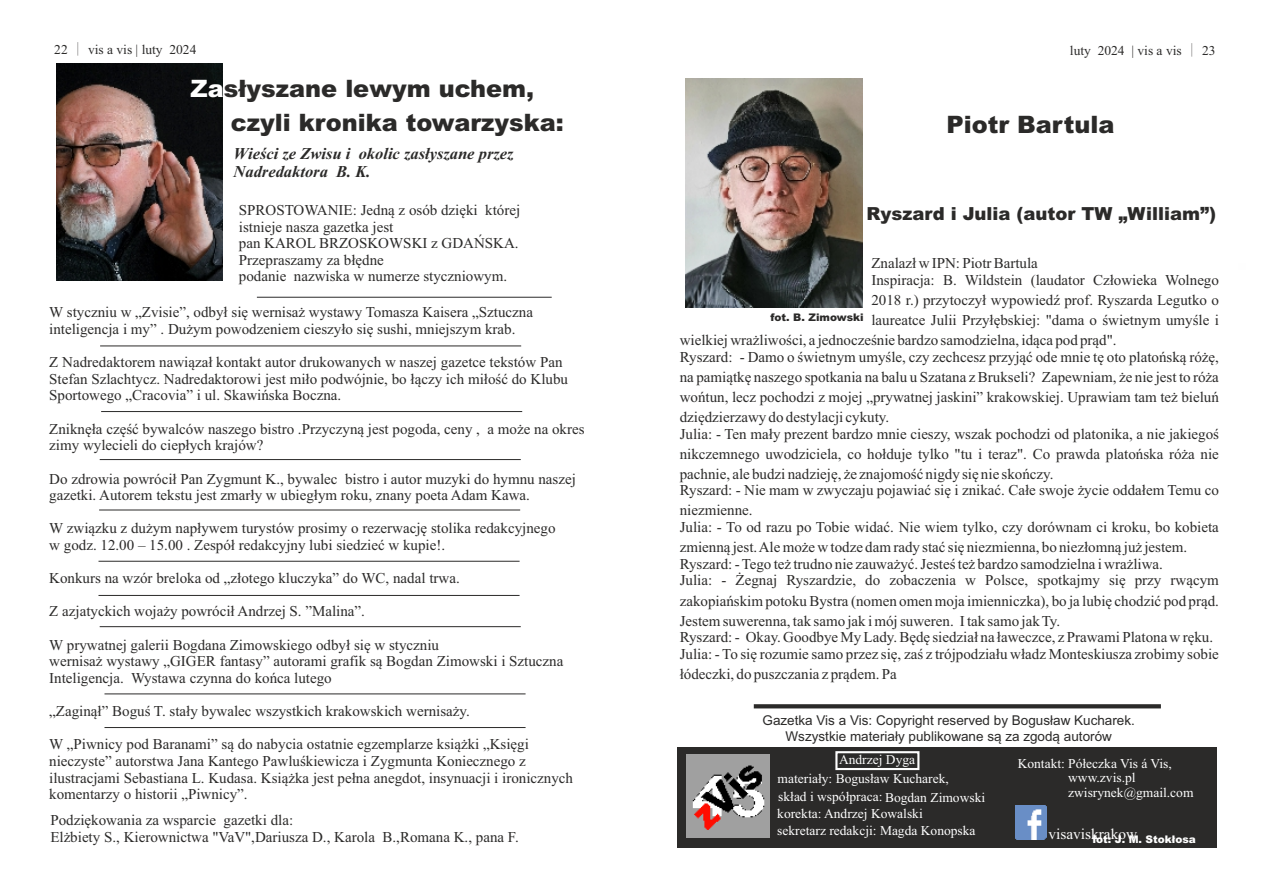
<style>
.page{position:relative;width:1263px;height:893px;background:#fff}
.page>*{position:absolute;margin:0;border:0;box-sizing:border-box;transform-origin:0 0}
.t1{font:900 24px/33.9px "Arial";color:#2b2a29}
.t2{font:900 18px "Arial";color:#2b2a29}
.t3{font:italic 700 16.5px/18.1px "Times New Roman";color:#2b2a29}
.t4{font:15.15px "Times New Roman";color:#fefefe}
.t5{font:15px/16.6px "Times New Roman";color:#2b2a29}
.t6{font:13.5px/13.5px "Times New Roman";color:#fefefe}
.t7{font:13.5px/15.1px "Arial";color:#2b2a29;text-align:center}
.t8{font:13.5px "Times New Roman";color:#2b2a29}
.t9{font:900 10.5px "Arial";color:#fefefe}
.t10{font:900 10.5px "Arial";color:#2b2a29}
.s1{font-family:"Adobe Fangsong Std"}
.s2{color:#fefefe}
.s3{color:#2b2a29}
</style>
<div class="page">
<img style="left:56px;top:63px;width:167px;height:217px">
<hr style="left:257px;top:297px;width:295px;height:1px;background:#2b2a29">
<hr style="left:100px;top:345px;width:421px;height:1px;background:#2b2a29">
<hr style="left:101px;top:411px;width:421px;height:1px;background:#2b2a29">
<hr style="left:100px;top:459px;width:421px;height:1px;background:#2b2a29">
<hr style="left:99px;top:510px;width:421px;height:1px;background:#2b2a29">
<hr style="left:99px;top:561px;width:421px;height:1px;background:#2b2a29">
<hr style="left:98px;top:595px;width:422px;height:1px;background:#2b2a29">
<hr style="left:100px;top:626px;width:421px;height:1px;background:#2b2a29">
<hr style="left:104px;top:693px;width:422px;height:1px;background:#2b2a29">
<hr style="left:104px;top:727px;width:422px;height:1px;background:#2b2a29">
<div style="left:677px;top:747px;width:539px;height:101px;background:#2b2a29"></div>
<img style="left:1015px;top:805px;width:31px;height:35px">
<img style="left:686px;top:755px;width:83px;height:82px">
<div style="left:835px;top:751px;width:84px;height:19px;border:2px solid #fefefe"></div>
<svg style="left:754px;top:704px;width:407px;height:4px;fill:#2b2a29"></svg>
<img style="left:685px;top:79px;width:178px;height:229px">
<p class="t8" style="left:54px;top:45px;width:144px">22 <span class="s1">│</span> vis a vis | luty 2024</p>
<h1 class="t1" style="left:231px;top:74px;width:334px;text-indent:-40px"><span class="s2">Za</span>słyszane lewym uchem, czyli kronika towarzyska:</h1>
<p class="t3" style="left:234px;top:146px;width:282px">Wieści ze Zwisu i okolic zasłyszane przez<br>Nadredaktora B. K.</p>
<p class="t5" style="left:239px;top:203px;width:283px">SPROSTOWANIE: Jedną z osób dzięki której istnieje nasza gazetka jest<br>pan KAROL BRZOSKOWSKI z GDAŃSKA.<br>Przepraszamy za błędne<br>podanie nazwiska w numerze styczniowym.</p>
<p class="t5" style="left:49px;top:305px;width:485px">W styczniu w „Zvisie”, odbył się wernisaż wystawy Tomasza Kaisera „Sztuczna inteligencja i my” . Dużym powodzeniem cieszyło się sushi, mniejszym krab.</p>
<p class="t5" style="left:49px;top:355px;width:520px">Z Nadredaktorem nawiązał kontakt autor drukowanych w naszej gazetce tekstów Pan<br>Stefan Szlachtycz. Nadredaktorowi jest miło podwójnie, bo łączy ich miłość do Klubu<br>Sportowego „Cracovia” i ul. Skawińska Boczna.</p>
<p class="t5" style="left:49px;top:422px;width:537px">Zniknęła część bywalców naszego bistro .Przyczyną jest pogoda, ceny , a może na okres zimy wylecieli do ciepłych krajów?</p>
<p class="t5" style="left:49px;top:472px;width:528px">Do zdrowia powrócił Pan Zygmunt K., bywalec bistro i autor muzyki do hymnu naszej gazetki. Autorem tekstu jest zmarły w ubiegłym roku, znany poeta Adam Kawa.</p>
<p class="t5" style="left:49px;top:521px;width:508px">W związku z dużym napływem turystów prosimy o rezerwację stolika redakcyjnego w godz. 12.00 – 15.00 . Zespół redakcyjny lubi siedzieć w kupie!.</p>
<p class="t5" style="left:49px;top:571px;width:412px">Konkurs na wzór breloka od „złotego kluczyka” do WC, nadal trwa.</p>
<p class="t5" style="left:49px;top:604px;width:317px">Z azjatyckich wojaży powrócił Andrzej S. ”Malina”.</p>
<p class="t5" style="left:49px;top:638px;width:516px">W prywatnej galerii Bogdana Zimowskiego odbył się w styczniu<br>wernisaż wystawy „GIGER fantasy” autorami grafik są Bogdan Zimowski i Sztuczna<br>Inteligencja. Wystawa czynna do końca lutego</p>
<p class="t5" style="left:49px;top:704px;width:422px">„Zaginął” Boguś T. stały bywalec wszystkich krakowskich wernisaży.</p>
<p class="t5" style="left:49px;top:737px;width:525px">W „Piwnicy pod Baranami” są do nabycia ostatnie egzemplarze książki „Księgi nieczyste” autorstwa Jana Kantego Pawluśkiewicza i Zygmunta Koniecznego z ilustracjami Sebastiana L. Kudasa. Książka jest pełna anegdot, insynuacji i ironicznych komentarzy o historii „Piwnicy”.</p>
<p class="t5" style="left:50px;top:813px;width:470px">Podziękowania za wsparcie gazetki dla:<br>Elżbiety S., Kierownictwa "VaV",Dariusza D., Karola B.,Romana K., pana F.</p>
<p class="t8" style="left:1070px;top:46px;width:147px">luty 2024 | vis a vis <span class="s1">│</span> 23</p>
<h1 class="t1" style="left:946px;top:110px;width:169px">Piotr Bartula</h1>
<p class="t2" style="left:866px;top:207px;width:351px">Ryszard i Julia (autor TW „William”)</p>
<p class="t5" style="left:871px;top:256px;width:349px">Znalazł w IPN: Piotr Bartula<br>Inspiracja: B. Wildstein (laudator Człowieka Wolnego</p>
<p class="t5" style="left:871px;top:293px;width:349px">2018 r.) przytoczył wypowiedź prof. Ryszarda Legutko o</p>
<p class="t5" style="left:871px;top:313px;width:349px">laureatce Julii Przyłębskiej: "dama o świetnym umyśle i</p>
<p class="t5" style="left:680px;top:333px;width:438px">wielkiej wrażliwości, a jednocześnie bardzo samodzielna, idąca pod prąd".</p>
<p class="t5" style="left:680px;top:348px;width:541px;line-height:20.1px;text-align:justify">Ryszard: - Damo o świetnym umyśle, czy zechcesz przyjąć ode mnie tę oto platońską różę, na pamiątkę naszego spotkania na balu u Szatana z Brukseli? Zapewniam, że nie jest to róża wońtun, lecz pochodzi z mojej „prywatnej jaskini” krakowskiej. Uprawiam tam też bieluń dziędzierzawy do destylacji cykuty.</p>
<p class="t5" style="left:680px;top:425px;width:541px;line-height:20.1px;text-align:justify">Julia: - Ten mały prezent bardzo mnie cieszy, wszak pochodzi od platonika, a nie jakiegoś nikczemnego uwodziciela, co hołduje tylko "tu i teraz". Co prawda platońska róża nie pachnie, ale budzi nadzieję, że znajomość nigdy się nie skończy.</p>
<p class="t5" style="left:680px;top:482px;width:541px;line-height:20.1px">Ryszard: - Nie mam w zwyczaju pojawiać się i znikać. Całe swoje życie oddałem Temu co niezmienne.</p>
<p class="t5" style="left:680px;top:518px;width:541px;line-height:20.1px">Julia: - To od razu po Tobie widać. Nie wiem tylko, czy dorównam ci kroku, bo kobieta zmienną jest. Ale może w todze dam rady stać się niezmienna, bo niezłomną już jestem.</p>
<p class="t5" style="left:680px;top:557px;width:541px">Ryszard: - Tego też trudno nie zauważyć. Jesteś też bardzo samodzielna i wrażliwa.<br>Julia: - Żegnaj Ryszardzie, do zobaczenia w Polsce, spotkajmy się przy rwącym</p>
<p class="t5" style="left:680px;top:592px;width:541px;line-height:20.1px">zakopiańskim potoku Bystra (nomen omen moja imienniczka), bo ja lubię chodzić pod prąd.<br>Jestem suwerenna, tak samo jak i mój suweren. I tak samo jak Ty.</p>
<p class="t5" style="left:680px;top:630px;width:541px">Ryszard: - Okay. Goodbye My Lady. Będę siedział na ławeczce, z Prawami Platona w ręku.<br>Julia: - To się rozumie samo przez się, zaś z trójpodziału władz Monteskiusza zrobimy sobie</p>
<p class="t5" style="left:680px;top:667px;width:218px">łódeczki, do puszczania z prądem. Pa</p>
<p class="t10" style="left:770px;top:313px;width:95px">fot. B. Zimowski</p>
<p class="t7" style="left:762px;top:714px;width:374px">Gazetka Vis a Vis: Copyright reserved by Bogusław Kucharek.<br>Wszystkie materiały publikowane są za zgodą autorów</p>
<p class="t6" style="left:777px;top:752px;width:173px;line-height:18.6px"><span class="s3">wstępniak:</span> Andrzej Dyga materiały: Bogusław Kucharek,</p>
<p class="t6" style="left:777px;top:806px;width:200px;line-height:17.2px">korekta: Andrzej Kowalski<br>sekretarz redakcji: Magda Konopska</p>
<p class="t6" style="left:1068px;top:758px;width:105px;text-indent:-51px">Kontakt: Półeczka Vis á Vis, www.zvis.pl</p>
<p class="t6" style="left:778px;top:791px;width:208px">skład i współpraca: Bogdan Zimowski</p>
<p class="t6" style="left:1068px;top:787px;width:127px">zwisrynek@gmail.com</p>
<p class="t4" style="left:1048px;top:828px;width:90px">visaviskrakow</p>
<p class="t9" style="left:1092px;top:836px;width:105px">fot: J. M. Stokłosa</p>
</div>
